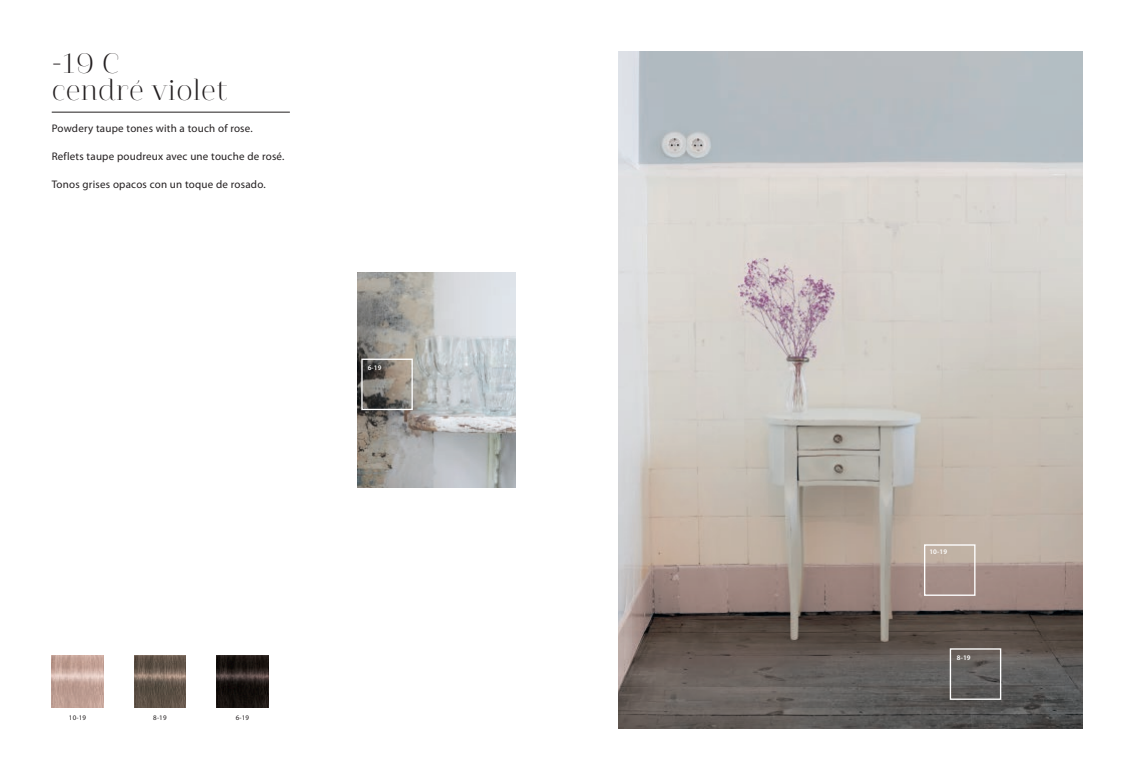
<style>
.page{position:relative;width:1134px;height:780px;background:#fff}
.page>*{position:absolute;margin:0;border:0;box-sizing:border-box;transform-origin:0 0}
.t1{font:27px/27px "Guadalupe Essential";letter-spacing:.005em;color:#231f20}
.t2{font:11px "Myriad Pro";letter-spacing:.02em;color:#231f20}
.t3{font:600 7px "Myriad Pro";letter-spacing:.02em;color:#fff}
.t4{font:7px "Myriad Pro";letter-spacing:.02em;color:#231f20}
</style>
<div class="page">
<img style="left:357px;top:273px;width:158px;height:214px">
<div style="left:361px;top:358px;width:52px;height:52px;border:1px solid #fff"></div>
<img style="left:52px;top:655px;width:51px;height:52px">
<img style="left:134px;top:655px;width:52px;height:52px">
<img style="left:217px;top:655px;width:51px;height:52px">
<img style="left:619px;top:52px;width:463px;height:676px">
<div style="left:950px;top:648px;width:51px;height:51px;border:1px solid #fff"></div>
<div style="left:924px;top:544px;width:51px;height:52px;border:1px solid #fff"></div>
<hr style="left:52px;top:112px;width:238px;height:1px;background:#231f20">
<h1 class="t1" style="left:52px;top:50px;width:177px">-19 C<br>cendré violet</h1>
<p class="t2" style="left:52px;top:122px;width:202px">Powdery taupe tones with a touch of rose.</p>
<p class="t2" style="left:52px;top:150px;width:234px">Reflets taupe poudreux avec une touche de rosé.</p>
<p class="t2" style="left:52px;top:178px;width:215px">Tonos grises opacos con un toque de rosado.</p>
<p class="t3" style="left:368px;top:363px;width:15px">6-19</p>
<p class="t4" style="left:69px;top:713px;width:19px">10-19</p>
<p class="t4" style="left:153px;top:713px;width:15px">8-19</p>
<p class="t4" style="left:236px;top:713px;width:15px">6-19</p>
<p class="t3" style="left:929px;top:548px;width:19px">10-19</p>
<p class="t3" style="left:957px;top:653px;width:15px">8-19</p>
</div>
